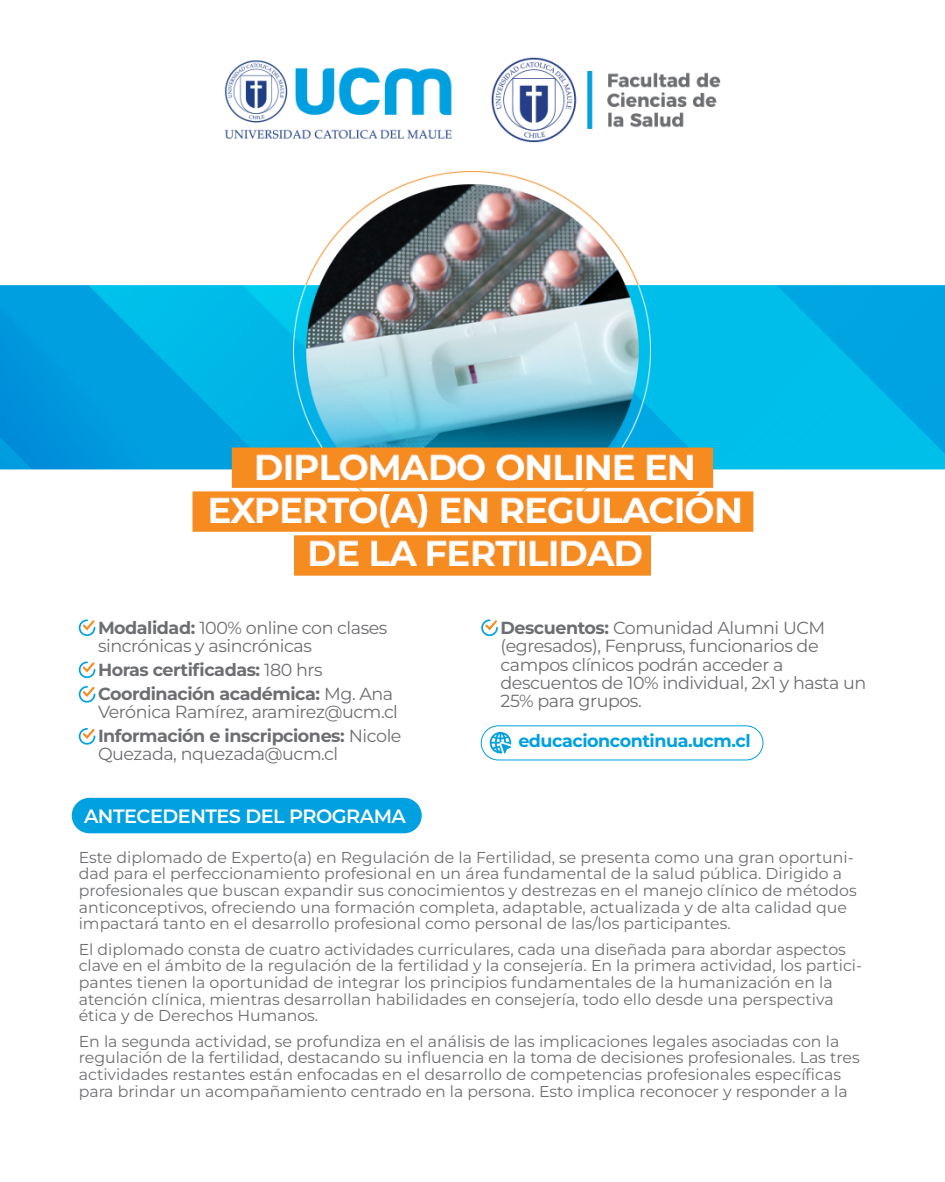
<style>
.page{position:relative;width:945px;height:1182px;background:#fff}
.page>*{position:absolute;margin:0;border:0;box-sizing:border-box;transform-origin:0 0}
.t1{font:600 19.25px "Montserrat";letter-spacing:-.025em;color:#fff}
.t2{font:17.5px/18.4px "Montserrat";letter-spacing:-.025em;color:#6d6e71}
.t3{font:700 17.5px/23.6px "Montserrat";letter-spacing:-.025em;color:#6d6e71}
.t4{font:700 17.5px "Montserrat";letter-spacing:-.025em;color:#01a0e0}
.t5{font:15.75px/16.6px "Montserrat";color:#6d6e71}
.s1{font-weight:700}
.s2{font-weight:400}
</style>
<div class="page">
<img style="left:0;top:57px;width:945px;height:580px">
<div style="left:72px;top:797px;width:350px;height:36px;background:#01a0e0;border-radius:18px"></div>
<svg style="left:79px;top:619px;width:16px;height:17px"></svg>
<svg style="left:481px;top:619px;width:17px;height:17px"></svg>
<svg style="left:79px;top:661px;width:16px;height:17px"></svg>
<svg style="left:79px;top:686px;width:16px;height:16px"></svg>
<svg style="left:79px;top:728px;width:16px;height:16px"></svg>
<svg style="left:490px;top:732px;width:21px;height:21px"></svg>
<div style="left:481px;top:725px;width:282px;height:35px;border:1px solid #01a0e0;border-radius:17px"></div>
<p class="t2" style="left:98px;top:618px;width:291px"><span class="s1">Modalidad:</span> 100% online con clases sincrónicas y asincrónicas</p>
<p class="t3" style="left:98px;top:657px;width:297px">Horas certificadas: <span class="s2">180 hrs<br></span>Coordinación académica: <span class="s2">Mg. Ana</span></p>
<p class="t2" style="left:98px;top:699px;width:305px;line-height:23.6px">Verónica Ramírez, aramirez@ucm.cl<br><span class="s1">Información e inscripciones:</span> Nicole</p>
<p class="t2" style="left:98px;top:744px;width:242px">Quezada, nquezada@ucm.cl</p>
<p class="t2" style="left:500px;top:618px;width:367px"><span class="s1">Descuentos:</span> Comunidad Alumni UCM (egresados), Fenpruss, funcionarios de campos clínicos podrán acceder a descuentos de 10% individual, 2x1 y hasta un 25% para grupos.</p>
<p class="t4" style="left:518px;top:729px;width:234px">educacioncontinua.ucm.cl</p>
<p class="t1" style="left:84px;top:803px;width:323px">ANTECEDENTES DEL PROGRAMA</p>
<p class="t5" style="left:79px;top:848px;width:780px">Este diplomado de Experto(a) en Regulación de la Fertilidad, se presenta como una gran oportuni&shy;dad para el perfeccionamiento profesional en un área fundamental de la salud pública. Dirigido a profesionales que buscan expandir sus conocimientos y destrezas en el manejo clínico de métodos anticonceptivos, ofreciendo una formación completa, adaptable, actualizada y de alta calidad que impactará tanto en el desarrollo profesional como personal de las/los participantes.</p>
<p class="t5" style="left:79px;top:940px;width:785px">El diplomado consta de cuatro actividades curriculares, cada una diseñada para abordar aspectos clave en el ámbito de la regulación de la fertilidad y la consejería. En la primera actividad, los partici&shy;pantes tienen la oportunidad de integrar los principios fundamentales de la humanización en la atención clínica, mientras desarrollan habilidades en consejería, todo ello desde una perspectiva ética y de Derechos Humanos.</p>
<p class="t5" style="left:79px;top:1032px;width:783px">En la segunda actividad, se profundiza en el análisis de las implicaciones legales asociadas con la regulación de la fertilidad, destacando su influencia en la toma de decisiones profesionales. Las tres actividades restantes están enfocadas en el desarrollo de competencias profesionales específicas para brindar un acompañamiento centrado en la persona. Esto implica reconocer y responder a la</p>
</div>
